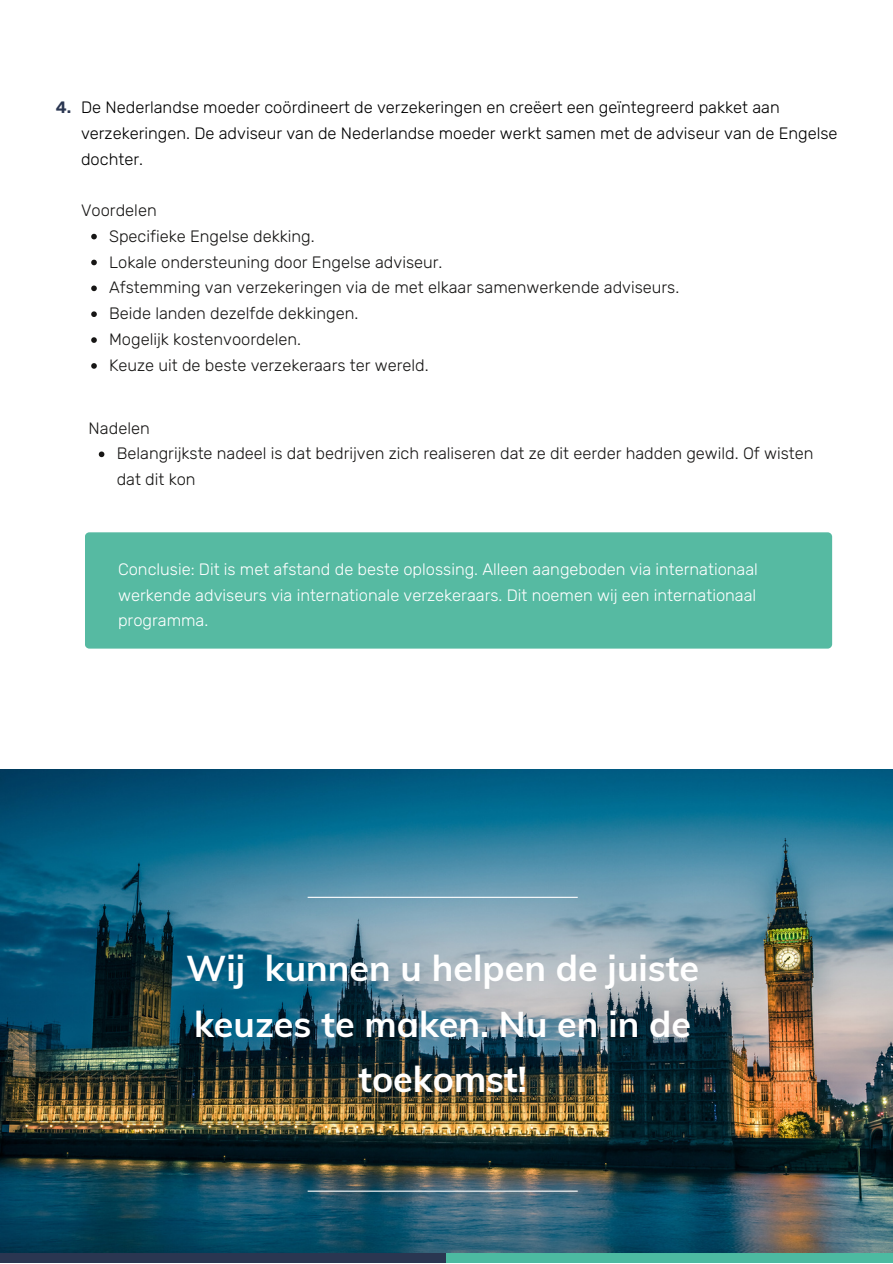
<style>
.page{position:relative;width:893px;height:1264px;background:#fff}
.page>*{position:absolute;margin:0;border:0;box-sizing:border-box;transform-origin:0 0}
.t1{font:700 35.85px/55.7px "Muli";color:#fff;text-align:center}
.t2{font:300 16.5px/25.8px "Rubik";color:#171615}
.t3{font:300 16.5px/25.8px "Rubik";color:#000}
.t4{font:300 16.5px/25.8px "Rubik";color:#fff;text-align:justify}
.t5{font:600 16.5px "Rubik";color:#2a3651}
</style>
<div class="page">
<img style="left:0;top:769px;width:892px;height:493px">
<hr style="left:307px;top:1190px;width:270px;height:1px;background:#fff">
<div style="left:0;top:1253px;width:446px;height:9px;background:#2a3651"></div>
<div style="left:447px;top:1253px;width:445px;height:9px;background:#4cbaa1"></div>
<div style="left:85px;top:532px;width:747px;height:116px;background:#56baa2;border-radius:4px"></div>
<hr style="left:307px;top:896px;width:270px;height:1px;background:#fff">
<svg style="left:99px;top:451px;width:5px;height:6px"></svg>
<svg style="left:91px;top:234px;width:6px;height:5px"></svg>
<svg style="left:91px;top:260px;width:6px;height:5px"></svg>
<svg style="left:91px;top:285px;width:6px;height:6px"></svg>
<svg style="left:91px;top:311px;width:6px;height:6px"></svg>
<svg style="left:91px;top:337px;width:6px;height:6px"></svg>
<svg style="left:91px;top:363px;width:6px;height:6px"></svg>
<p class="t5" style="left:56px;top:98px;width:17px">4.</p>
<p class="t3" style="left:81px;top:95px;width:758px">De Nederlandse moeder coördineert de verzekeringen en creëert een geïntegreerd pakket aan verzekeringen. De adviseur van de Nederlandse moeder werkt samen met de adviseur van de Engelse dochter.</p>
<p class="t2" style="left:81px;top:197px;width:77px">Voordelen</p>
<p class="t2" style="left:109px;top:223px;width:207px">Specifieke Engelse dekking.</p>
<p class="t2" style="left:109px;top:249px;width:335px">Lokale ondersteuning door Engelse adviseur.</p>
<p class="t2" style="left:109px;top:275px;width:571px">Afstemming van verzekeringen via de met elkaar samenwerkende adviseurs.</p>
<p class="t2" style="left:109px;top:301px;width:251px">Beide landen dezelfde dekkingen.</p>
<p class="t2" style="left:109px;top:326px;width:193px">Mogelijk kostenvoordelen.</p>
<p class="t2" style="left:109px;top:352px;width:321px">Keuze uit de beste verzekeraars ter wereld.</p>
<p class="t2" style="left:89px;top:415px;width:63px">Nadelen</p>
<p class="t2" style="left:117px;top:441px;width:698px">Belangrijkste nadeel is dat bedrijven zich realiseren dat ze dit eerder hadden gewild. Of wisten dat dit kon</p>
<p class="t4" style="left:118px;top:556px;width:641px">Conclusie: Dit is met afstand de beste oplossing. Alleen aangeboden via internationaal werkende adviseurs via internationale verzekeraars. Dit noemen wij een internationaal programma.</p>
<p class="t1" style="left:186px;top:939px;width:514px">Wij kunnen u helpen de juiste keuzes te maken. Nu en in de toekomst!</p>
</div>
